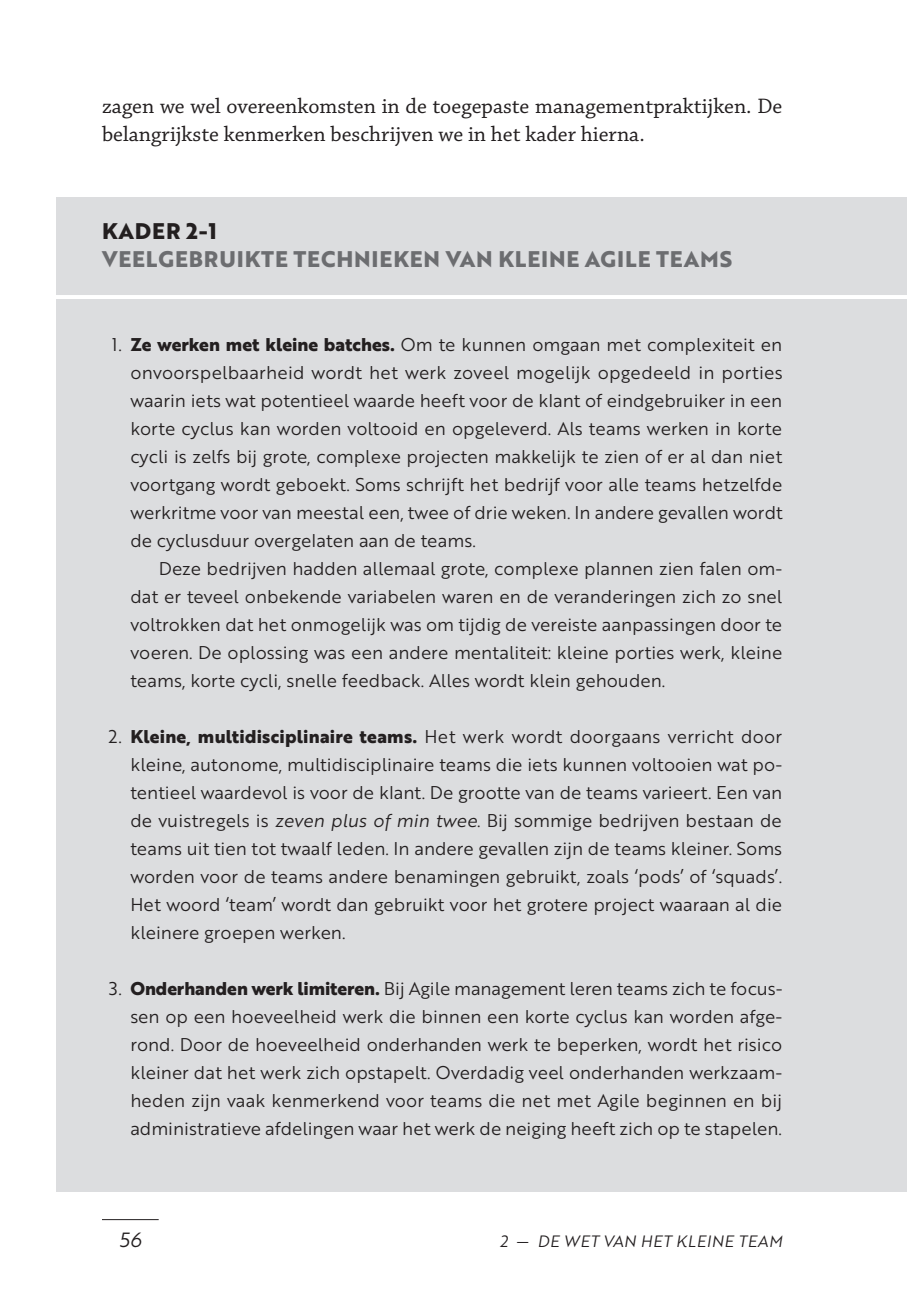
<style>
.page{position:relative;width:907px;height:1304px;background:#fff}
.page>*{position:absolute;margin:0;border:0;box-sizing:border-box;transform-origin:0 0}
.t1{font:22px/28px "Chaparral Pro";color:#231f20}
.t2{font:700 22px "Brother 1816 Extra";letter-spacing:.04em;color:#6c6d70}
.t3{font:700 22px "Brother 1816 Extra";letter-spacing:.04em;color:#231f20}
.t4{font:20px "Brother 1816 Book Italic";color:#231f20}
.t5{font:18px/28px "Brother 1816 Book";color:#231f20;text-align:justify}
.t6{font:16px "Brother 1816 Book Italic";letter-spacing:.04em;color:#231f20}
.s1{font-family:"Brother 1816 Extra";font-weight:700}
.s2{font-family:"Brother 1816 Book Italic"}
.s3{font-family:"Brother 1816 Book"}
</style>
<div class="page">
<hr style="left:102px;top:1219px;width:57px;height:1px;background:#231f20">
<div style="left:57px;top:197px;width:850px;height:994px;background:#dcdddf"></div>
<hr style="left:36px;top:295px;width:871px;height:4px;background:#fff">
<p class="t1" style="left:102px;top:93px;width:682px">zagen we wel overeenkomsten in de toegepaste managementpraktijken. De belangrijkste kenmerken beschrijven we in het kader hierna.</p>
<p class="t3" style="left:102px;top:214px;width:116px">KADER 2-1</p>
<p class="t2" style="left:102px;top:242px;width:31px">veelge</p>
<p class="t2" style="left:189px;top:242px;width:45px">bruik</p>
<p class="t2" style="left:261px;top:242px;width:91px">te technieken</p>
<p class="t2" style="left:446px;top:242px;width:67px">van kleine</p>
<p class="t2" style="left:585px;top:242px;width:15px">agile</p>
<p class="t2" style="left:656px;top:242px;width:78px">teams</p>
<p class="t5" style="left:130px;top:330px;width:654px;text-indent:-19px">1. <span class="s1">Ze werken met kleine batches.</span> Om te kunnen omgaan met complexiteit en onvoorspelbaarheid wordt het werk zoveel mogelijk opgedeeld in porties waarin iets wat potentieel waarde heeft voor de klant of eindgebruiker in een korte cyclus kan worden voltooid en opgeleverd. Als teams werken in korte cycli is zelfs bij grote, complexe projecten makkelijk te zien of er al dan niet voortgang wordt geboekt. Soms schrijft het bedrijf voor alle teams hetzelfde werkritme voor van meestal een, twee of drie weken. In andere gevallen wordt de cyclusduur overgelaten aan de teams.</p>
<p class="t5" style="left:130px;top:554px;width:654px;text-indent:28px">Deze bedrijven hadden allemaal grote, complexe plannen zien falen om&shy;dat er teveel onbekende variabelen waren en de veranderingen zich zo snel voltrokken dat het onmogelijk was om tijdig de vereiste aanpassingen door te voeren. De oplossing was een andere mentaliteit: kleine porties werk, kleine teams, korte cycli, snelle feedback. Alles wordt klein gehouden.</p>
<p class="t5" style="left:130px;top:722px;width:654px;text-indent:-22px">2. <span class="s1">Kleine, multidisciplinaire teams.</span> Het werk wordt doorgaans verricht door kleine, autonome, multidisciplinaire teams die iets kunnen voltooien wat po&shy;tentieel waardevol is voor de klant. De grootte van de teams varieert. Een van de vuistregels is <span class="s2">zeven plus of min twee</span>. Bij sommige bedrijven bestaan de teams uit tien tot twaalf leden. In andere gevallen zijn de teams kleiner. Soms worden voor de teams andere benamingen gebruikt, zoals ‘pods’ of ‘squads’.<br>Het woord ‘team’ wordt dan gebruikt voor het grotere project waaraan al die kleinere groepen werken.</p>
<p class="t5" style="left:130px;top:974px;width:654px;text-indent:-21px">3. <span class="s1">Onderhanden werk limiteren.</span> Bij Agile management leren teams zich te focus&shy;sen op een hoeveelheid werk die binnen een korte cyclus kan worden afge&shy;rond. Door de hoeveelheid onderhanden werk te beperken, wordt het risico kleiner dat het werk zich opstapelt. Overdadig veel onderhanden werkzaam&shy;heden zijn vaak kenmerkend voor teams die net met Agile beginnen en bij administratieve afdelingen waar het werk de neiging heeft zich op te stapelen.</p>
<p class="t4" style="left:119px;top:1225px;width:24px">56</p>
<p class="t6" style="left:500px;top:1229px;width:198px">2 <span class="s3">—</span> de wet vanhet kleine</p>
<p class="t6" style="left:738px;top:1229px;width:46px">team</p>
</div>
